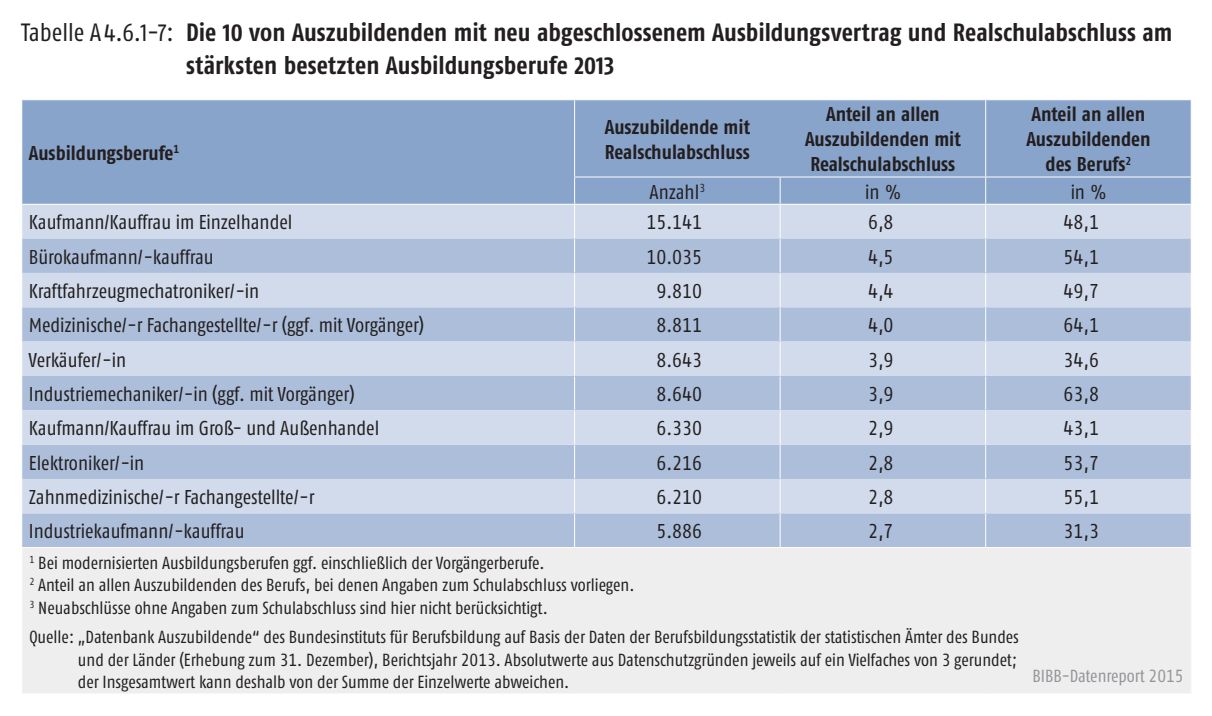
<style>
.page{position:relative;width:1212px;height:716px;background:#fff}
.page>*{position:absolute;margin:0;border:0;box-sizing:border-box;transform-origin:0 0}
.t1{font:700 condensed 25px/32.5px "Fago Pro";color:#231f20}
.t2{font:condensed 20px "Fago Pro";color:#231f20}
.t3{font:700 condensed 20px/25px "Fago Pro";color:#231f20;text-align:center}
.t4{font:condensed 17.5px/22.5px "Fago Pro";color:#231f20}
.t5{font:condensed 17.5px "Fago Pro";color:#939598}
.s1{font-weight:400}
</style>
<div class="page">
<div style="left:22px;top:100px;width:1169px;height:104px;background:#89a4cb"></div>
<div style="left:22px;top:205px;width:1169px;height:34px;background:#d1dbeb"></div>
<div style="left:22px;top:239px;width:1169px;height:308px;background:#acbeda"></div>
<svg style="left:22px;top:273px;width:1169px;height:240px;background:#c1cee3"></svg>
<div style="left:22px;top:547px;width:1169px;height:147px;background:#eeeeef"></div>
<hr style="left:574px;top:100px;width:1px;height:76px;background:#fff">
<hr style="left:985px;top:100px;width:1px;height:76px;background:#fff">
<hr style="left:574px;top:176px;width:206px;height:1px;background:#fff">
<svg style="left:574px;top:177px;width:1px;height:27px"></svg>
<hr style="left:780px;top:176px;width:206px;height:1px;background:#fff">
<svg style="left:780px;top:177px;width:1px;height:27px"></svg>
<hr style="left:986px;top:176px;width:206px;height:1px;background:#fff">
<svg style="left:985px;top:177px;width:1px;height:27px"></svg>
<hr style="left:574px;top:205px;width:1px;height:33px;background:#fff">
<hr style="left:780px;top:205px;width:1px;height:33px;background:#fff">
<hr style="left:985px;top:205px;width:1px;height:33px;background:#fff">
<hr style="left:574px;top:239px;width:1px;height:33px;background:#fff">
<hr style="left:780px;top:239px;width:1px;height:33px;background:#fff">
<hr style="left:985px;top:239px;width:1px;height:33px;background:#fff">
<hr style="left:574px;top:273px;width:1px;height:34px;background:#fff">
<hr style="left:780px;top:273px;width:1px;height:34px;background:#fff">
<hr style="left:985px;top:273px;width:1px;height:34px;background:#fff">
<hr style="left:574px;top:308px;width:1px;height:33px;background:#fff">
<hr style="left:780px;top:308px;width:1px;height:33px;background:#fff">
<hr style="left:985px;top:308px;width:1px;height:33px;background:#fff">
<hr style="left:574px;top:342px;width:1px;height:33px;background:#fff">
<hr style="left:780px;top:342px;width:1px;height:33px;background:#fff">
<hr style="left:985px;top:342px;width:1px;height:33px;background:#fff">
<hr style="left:574px;top:376px;width:1px;height:34px;background:#fff">
<hr style="left:780px;top:376px;width:1px;height:34px;background:#fff">
<hr style="left:985px;top:376px;width:1px;height:34px;background:#fff">
<hr style="left:574px;top:411px;width:1px;height:33px;background:#fff">
<hr style="left:780px;top:411px;width:1px;height:33px;background:#fff">
<hr style="left:985px;top:411px;width:1px;height:33px;background:#fff">
<hr style="left:574px;top:445px;width:1px;height:33px;background:#fff">
<hr style="left:780px;top:445px;width:1px;height:33px;background:#fff">
<hr style="left:985px;top:445px;width:1px;height:33px;background:#fff">
<hr style="left:574px;top:479px;width:1px;height:34px;background:#fff">
<hr style="left:780px;top:479px;width:1px;height:34px;background:#fff">
<hr style="left:985px;top:479px;width:1px;height:34px;background:#fff">
<hr style="left:574px;top:514px;width:1px;height:33px;background:#fff">
<hr style="left:780px;top:514px;width:1px;height:33px;background:#fff">
<hr style="left:985px;top:514px;width:1px;height:33px;background:#fff">
<hr style="left:21px;top:547px;width:554px;height:1px;background:#fff">
<hr style="left:575px;top:547px;width:205px;height:1px;background:#fff">
<hr style="left:780px;top:547px;width:206px;height:1px;background:#fff">
<hr style="left:986px;top:547px;width:206px;height:1px;background:#fff">
<hr style="left:21px;top:693px;width:554px;height:1px;background:#fff">
<hr style="left:575px;top:693px;width:205px;height:1px;background:#fff">
<hr style="left:780px;top:693px;width:206px;height:1px;background:#fff">
<hr style="left:986px;top:693px;width:206px;height:1px;background:#fff">
<h1 class="t1" style="left:186px;top:16px;width:988px;text-indent:-165px"><span class="s1">Tabelle A 4.6.1-7:</span> Die 10 von Auszubildenden mit neu abgeschlossenem Ausbildungsvertrag und Realschulabschluss am stärksten besetzten Ausbildungsberufe 2013</h1>
<p class="t3" style="left:29px;top:140px;width:152px">Ausbildungsberufe<sup>1</sup></p>
<p class="t3" style="left:605px;top:114px;width:147px;text-align:left">Auszubildende mit<br>Realschulabschluss</p>
<p class="t3" style="left:805px;top:102px;width:157px">Anteil an allen<br>Auszubildenden mit<br>Realschulabschluss</p>
<p class="t3" style="left:1026px;top:102px;width:126px">Anteil an allen<br>Auszubildenden des Berufs<sup>2</sup></p>
<p class="t2" style="left:649px;top:180px;width:57px">Anzahl<sup>3</sup></p>
<p class="t2" style="left:865px;top:180px;width:37px">in %</p>
<p class="t2" style="left:1071px;top:180px;width:37px">in %</p>
<p class="t2" style="left:29px;top:210px;width:265px">Kaufmann/Kauffrau im Einzelhandel</p>
<p class="t2" style="left:646px;top:210px;width:57px">15.141</p>
<p class="t2" style="left:868px;top:210px;width:27px">6,8</p>
<p class="t2" style="left:1063px;top:210px;width:37px">48,1</p>
<p class="t2" style="left:29px;top:245px;width:186px">Bürokaufmann/-kauffrau</p>
<p class="t2" style="left:646px;top:245px;width:57px">10.035</p>
<p class="t2" style="left:868px;top:245px;width:27px">4,5</p>
<p class="t2" style="left:1063px;top:245px;width:37px">54,1</p>
<p class="t2" style="left:29px;top:279px;width:232px">Kraftfahrzeugmechatroniker/-in</p>
<p class="t2" style="left:656px;top:279px;width:47px">9.810</p>
<p class="t2" style="left:868px;top:279px;width:27px">4,4</p>
<p class="t2" style="left:1063px;top:279px;width:37px">49,7</p>
<p class="t2" style="left:29px;top:313px;width:397px">Medizinische/-r Fachangestellte/-r (ggf. mit Vorgänger)</p>
<p class="t2" style="left:656px;top:313px;width:47px">8.811</p>
<p class="t2" style="left:868px;top:313px;width:27px">4,0</p>
<p class="t2" style="left:1063px;top:313px;width:37px">64,1</p>
<p class="t2" style="left:29px;top:348px;width:99px">Verkäufer/-in</p>
<p class="t2" style="left:656px;top:348px;width:47px">8.643</p>
<p class="t2" style="left:868px;top:348px;width:27px">3,9</p>
<p class="t2" style="left:1063px;top:348px;width:37px">34,6</p>
<p class="t2" style="left:29px;top:382px;width:327px">Industriemechaniker/-in (ggf. mit Vorgänger)</p>
<p class="t2" style="left:656px;top:382px;width:47px">8.640</p>
<p class="t2" style="left:868px;top:382px;width:27px">3,9</p>
<p class="t2" style="left:1063px;top:382px;width:37px">63,8</p>
<p class="t2" style="left:29px;top:416px;width:352px">Kaufmann/Kauffrau im Groß- und Außenhandel</p>
<p class="t2" style="left:656px;top:416px;width:47px">6.330</p>
<p class="t2" style="left:868px;top:416px;width:27px">2,9</p>
<p class="t2" style="left:1063px;top:416px;width:37px">43,1</p>
<p class="t2" style="left:29px;top:451px;width:117px">Elektroniker/-in</p>
<p class="t2" style="left:656px;top:451px;width:47px">6.216</p>
<p class="t2" style="left:868px;top:451px;width:27px">2,8</p>
<p class="t2" style="left:1063px;top:451px;width:37px">53,7</p>
<p class="t2" style="left:29px;top:485px;width:287px">Zahnmedizinische/-r Fachangestellte/-r</p>
<p class="t2" style="left:656px;top:485px;width:47px">6.210</p>
<p class="t2" style="left:868px;top:485px;width:27px">2,8</p>
<p class="t2" style="left:1063px;top:485px;width:37px">55,1</p>
<p class="t2" style="left:29px;top:519px;width:217px">Industriekaufmann/-kauffrau</p>
<p class="t2" style="left:656px;top:519px;width:47px">5.886</p>
<p class="t2" style="left:868px;top:519px;width:27px">2,7</p>
<p class="t2" style="left:1063px;top:519px;width:37px">31,3</p>
<p class="t4" style="left:29px;top:551px;width:607px"><sup>1</sup> Bei modernisierten Ausbildungsberufen ggf. einschließlich der Vorgängerberufe.<br><sup>2</sup> Anteil an allen Auszubildenden des Berufs, bei denen Angaben zum Schulabschluss vorliegen.<br><sup>3</sup> Neuabschlüsse ohne Angaben zum Schulabschluss sind hier nicht berücksichtigt.</p>
<p class="t4" style="left:78px;top:626px;width:942px;text-align:justify;text-indent:-49px">Quelle: „Datenbank Auszubildende“ des Bundesinstituts für Berufsbildung auf Basis der Daten der Berufsbildungsstatistik der statistischen Ämter des Bundes und der Länder (Erhebung zum 31. Dezember), Berichtsjahr 2013. Absolutwerte aus Datenschutzgründen jeweils auf ein Vielfaches von 3 gerundet; der Insgesamtwert kann deshalb von der Summe der Einzelwerte abweichen.</p>
<p class="t5" style="left:1032px;top:665px;width:153px">BIBB-Datenreport 2015</p>
</div>
